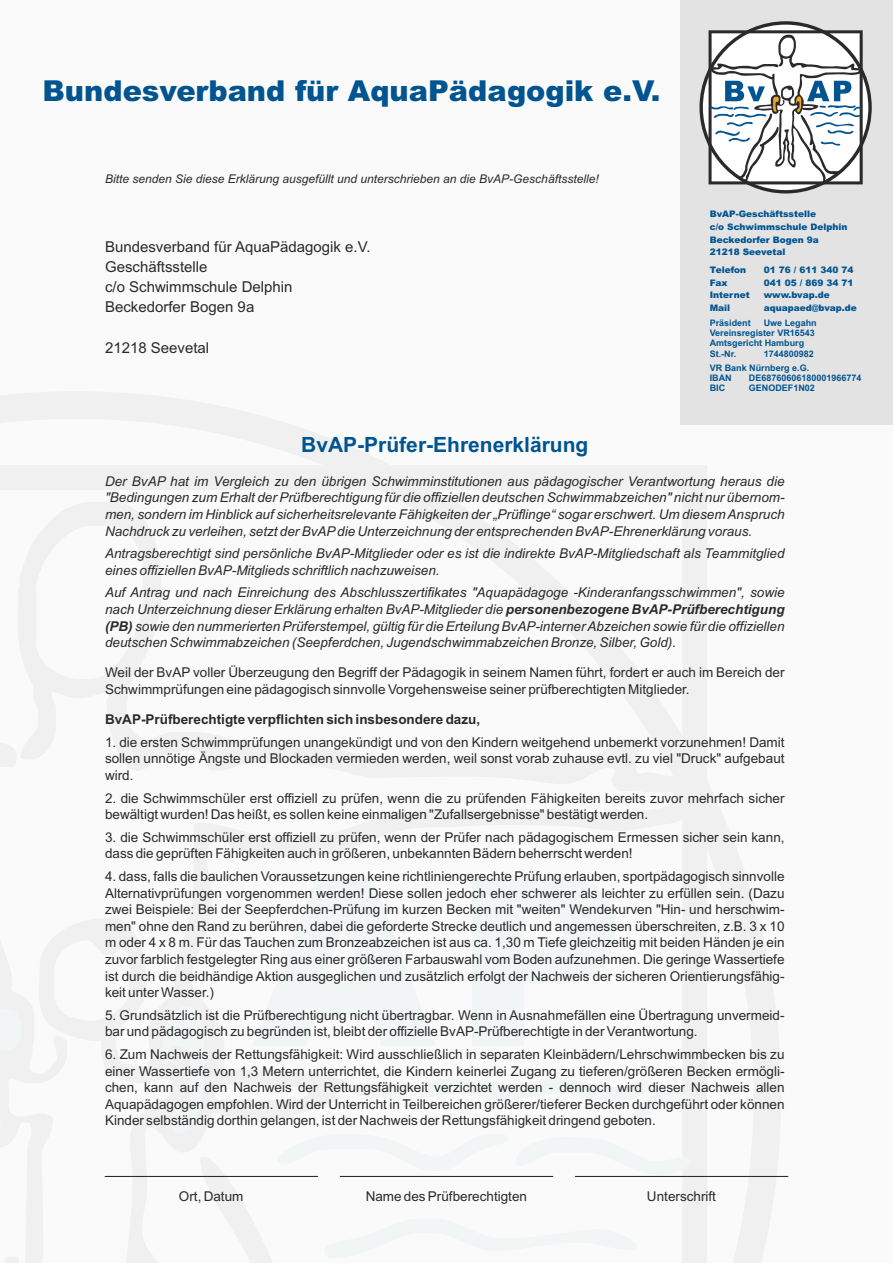
<style>
.page{position:relative;width:893px;height:1263px;background:#fafafa}
.page>*{position:absolute;margin:0;border:0;box-sizing:border-box;transform-origin:0 0}
.t1{font:900 28.8px "Arial";color:#00548f}
.t2{font:700 21px "Arial";color:#00548f}
.t3{font:15px/20.1px "Arial";color:#2b2929}
.t4{font:13.5px/16.6px "Arial";color:#2b2929}
.t5{font:italic 13.5px/16.6px "Arial";color:#2b2929;text-align:justify}
.t6{font:700 13.5px "Arial";color:#2b2929}
.t7{font:italic 12px "Arial";color:#2b2929}
.t8{font:900 9px/12.8px "Arial";color:#00548f}
.t9{font:700 9px/10.1px "Arial";color:#00548f}
.s1{font-weight:700}
</style>
<div class="page">
<div style="left:680px;top:0;width:213px;height:425px;background:#e3e3e3"></div>
<svg style="left:699px;top:21px;width:173px;height:172px"></svg>
<svg style="left:261px;top:1175px;width:436px;height:1px"></svg>
<hr style="left:105px;top:1176px;width:213px;height:1px;background:#2b2929">
<hr style="left:340px;top:1176px;width:213px;height:1px;background:#2b2929">
<hr style="left:575px;top:1176px;width:213px;height:1px;background:#2b2929">
<h1 class="t1" style="left:43px;top:81px;width:619px">Bundesverband für AquaPädagogik e.V.</h1>
<p class="t7" style="left:105px;top:175px;width:495px">Bitte senden Sie diese Erklärung ausgefüllt und unterschrieben an die BvAP-Geschäftsstelle!</p>
<p class="t3" style="left:105px;top:238px;width:267px">Bundesverband für AquaPädagogik e.V.<br>Geschäftsstelle<br>c/o Schwimmschule Delphin<br>Beckedorfer Bogen 9a</p>
<p class="t3" style="left:105px;top:339px;width:106px">21218 Seevetal</p>
<p class="t8" style="left:710px;top:208px;width:139px">BvAP-Geschäftsstelle<br>c/o Schwimmschule Delphin<br>Beckedorfer Bogen 9a<br>21218 Seevetal</p>
<p class="t8" style="left:710px;top:264px;width:38px">Telefon</p>
<p class="t8" style="left:764px;top:264px;width:91px">01 76 / 611 340 74</p>
<p class="t8" style="left:710px;top:277px;width:19px">Fax</p>
<p class="t8" style="left:764px;top:277px;width:91px">041 05 / 869 34 71</p>
<p class="t8" style="left:710px;top:290px;width:41px">Internet</p>
<p class="t8" style="left:764px;top:290px;width:67px">www.bvap.de</p>
<p class="t8" style="left:710px;top:302px;width:22px">Mail</p>
<p class="t8" style="left:764px;top:302px;width:94px">aquapaed@bvap.de</p>
<p class="t9" style="left:710px;top:319px;width:43px">Präsident</p>
<p class="t9" style="left:710px;top:319px;width:109px;text-indent:54px">Uwe Legahn<br>Vereinsregister VR16543<br>Amtsgericht Hamburg<br>St.-Nr.</p>
<p class="t9" style="left:710px;top:347px;width:106px;line-height:14.1px;text-indent:54px">1744800982<br>VR Bank Nürnberg e.G.</p>
<p class="t9" style="left:710px;top:373px;width:23px">IBAN</p>
<p class="t9" style="left:749px;top:373px;width:114px">DE68760606180001966774</p>
<p class="t9" style="left:710px;top:383px;width:17px">BIC</p>
<p class="t9" style="left:749px;top:383px;width:68px">GENODEF1N02</p>
<h2 class="t2" style="left:301px;top:437px;width:289px">BvAP-Prüfer-Ehrenerklärung</h2>
<p class="t5" style="left:105px;top:474px;width:681px">Der BvAP hat im Vergleich zu den übrigen Schwimminstitutionen aus pädagogischer Verantwortung heraus die "Bedingungen zum Erhalt der Prüfberechtigung für die offiziellen deutschen Schwimmabzeichen" nicht nur übernom&shy;men, sondern im Hinblick auf sicherheitsrelevante Fähigkeiten der „Prüflinge“ sogar erschwert. Um diesem Anspruch Nachdruck zu verleihen, setzt der BvAPdie Unterzeichnung der entsprechenden BvAP-Ehrenerklärung voraus.</p>
<p class="t5" style="left:105px;top:546px;width:681px">Antragsberechtigt sind persönliche BvAP-Mitglieder oder es ist die indirekte BvAP-Mitgliedschaft als Teammitglied eines offiziellen BvAP-Mitglieds schriftlich nachzuweisen.</p>
<p class="t5" style="left:105px;top:585px;width:681px">Auf Antrag und nach Einreichung des Abschlusszertifikates "Aquapädagoge -Kinderanfangsschwimmen", sowie nach Unterzeichnung dieser Erklärung erhalten BvAP-Mitglieder die <span class="s1">personenbezogene BvAP-Prüfberechtigung (PB)</span> sowie den nummerierten Prüferstempel, gültig für die Erteilung BvAP-interner Abzeichen sowie für die offiziellen deutschen Schwimmabzeichen (Seepferdchen, Jugendschwimmabzeichen Bronze, Silber, Gold).</p>
<p class="t4" style="left:105px;top:665px;width:681px">Weil der BvAP voller Überzeugung den Begriff der Pädagogik in seinem Namen führt, fordert er auch im Bereich der<br>Schwimmprüfungen eine pädagogisch sinnvolle Vorgehensweise seiner prüfberechtigten Mitglieder.</p>
<p class="t6" style="left:105px;top:714px;width:377px">BvAP-Prüfberechtigte verpflichten sich insbesondere dazu,</p>
<p class="t4" style="left:105px;top:735px;width:681px;text-align:justify">1. die ersten Schwimmprüfungen unangekündigt und von den Kindern weitgehend unbemerkt vorzunehmen! Damit sollen unnötige Ängste und Blockaden vermieden werden, weil sonst vorab zuhause evtl. zu viel "Druck" aufgebaut wird.</p>
<p class="t4" style="left:105px;top:791px;width:681px">2. die Schwimmschüler erst offiziell zu prüfen, wenn die zu prüfenden Fähigkeiten bereits zuvor mehrfach sicher bewältigt wurden! Das heißt, es sollen keine einmaligen "Zufallsergebnisse" bestätigt werden.</p>
<p class="t4" style="left:105px;top:830px;width:681px">3. die Schwimmschüler erst offiziell zu prüfen, wenn der Prüfer nach pädagogischem Ermessen sicher sein kann, dass die geprüften Fähigkeiten auch in größeren, unbekannten Bädern beherrscht werden!</p>
<p class="t4" style="left:105px;top:869px;width:681px;text-align:justify">4. dass, falls die baulichen Voraussetzungen keine richtliniengerechte Prüfung erlauben, sportpädagogisch sinnvolle Alternativprüfungen vorgenommen werden! Diese sollen jedoch eher schwerer als leichter zu erfüllen sein. (Dazu zwei Beispiele: Bei der Seepferdchen-Prüfung im kurzen Becken mit "weiten" Wendekurven "Hin- und herschwim&shy;men" ohne den Rand zu berühren, dabei die geforderte Strecke deutlich und angemessen überschreiten, z.B. 3 x 10 m oder 4 x 8 m. Für das Tauchen zum Bronzeabzeichen ist aus ca. 1,30 m Tiefe gleichzeitig mit beiden Händen je ein zuvor farblich festgelegter Ring aus einer größeren Farbauswahl vom Boden aufzunehmen. Die geringe Wassertiefe ist durch die beidhändige Aktion ausgeglichen und zusätzlich erfolgt der Nachweis der sicheren Orientierungsfähig&shy;keit unter Wasser.)</p>
<p class="t4" style="left:105px;top:1008px;width:681px">5. Grundsätzlich ist die Prüfberechtigung nicht übertragbar. Wenn in Ausnahmefällen eine Übertragung unvermeid&shy;bar und pädagogisch zu begründen ist, bleibt der offizielle BvAP-Prüfberechtigte in der Verantwortung.</p>
<p class="t4" style="left:105px;top:1047px;width:681px;text-align:justify">6. Zum Nachweis der Rettungsfähigkeit: Wird ausschließlich in separaten Kleinbädern/Lehrschwimmbecken bis zu einer Wassertiefe von 1,3 Metern unterrichtet, die Kindern keinerlei Zugang zu tieferen/größeren Becken ermögli&shy;chen, kann auf den Nachweis der Rettungsfähigkeit verzichtet werden - dennoch wird dieser Nachweis allen Aquapädagogen empfohlen. Wird der Unterricht in Teilbereichen größerer/tieferer Becken durchgeführt oder können Kinder selbständig dorthin gelangen, ist der Nachweis der Rettungsfähigkeit dringend geboten.</p>
<p class="t4" style="left:179px;top:1189px;width:66px">Ort, Datum</p>
<p class="t4" style="left:366px;top:1189px;width:163px">Name des Prüfberechtigten</p>
<p class="t4" style="left:647px;top:1189px;width:71px">Unterschrift</p>
</div>
